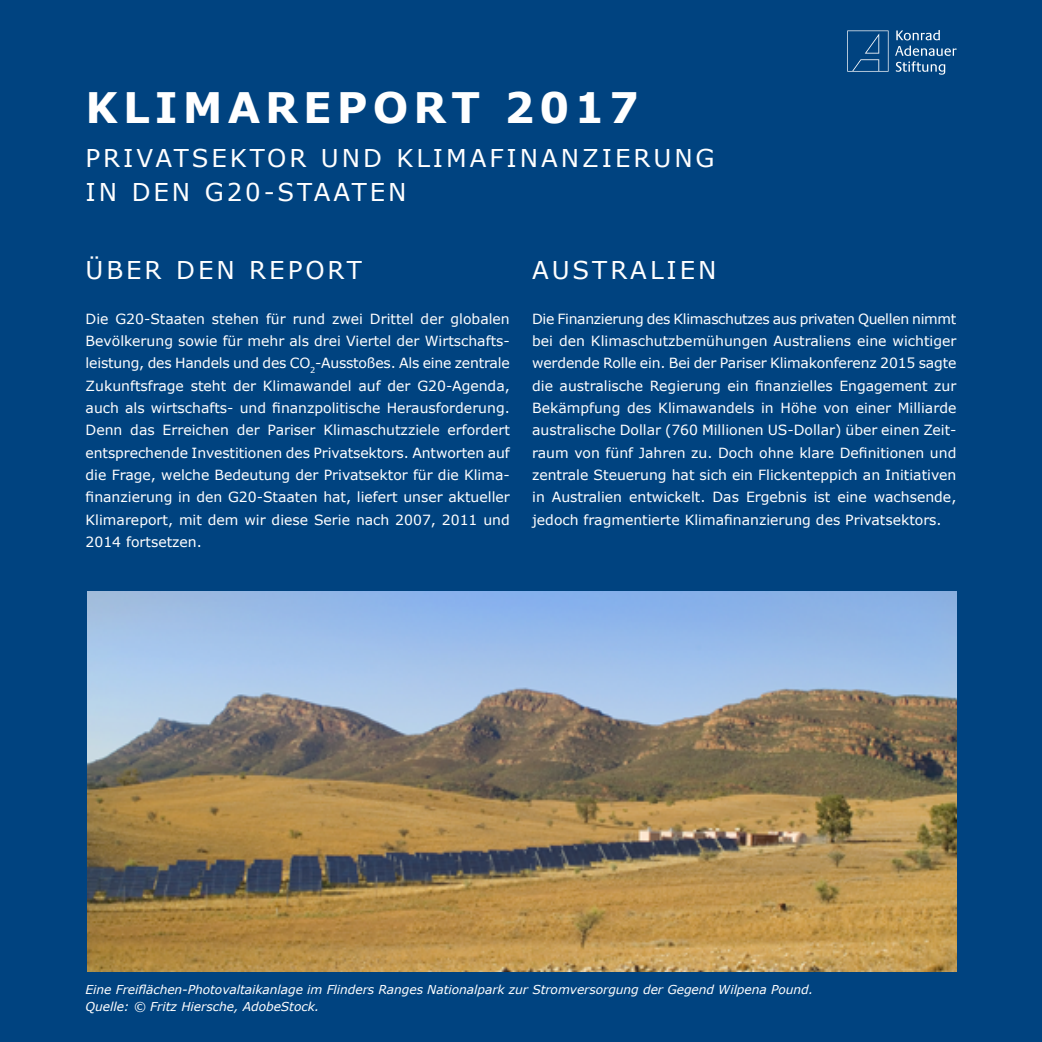
<style>
.page{position:relative;width:1042px;height:1042px;background:#004380}
.page>*{position:absolute;margin:0;border:0;box-sizing:border-box;transform-origin:0 0}
.t1{font:700 42px "Verdana";letter-spacing:.12em;color:#fff}
.t2{font:24.5px/33.2px "Verdana";letter-spacing:.12em;color:#fff}
.t3{font:14px/22.4px "Verdana";color:#fff}
.t4{font:italic 12.25px/17.5px "Verdana";letter-spacing:-.005em;color:#fff}
</style>
<div class="page">
<img style="left:87px;top:592px;width:869px;height:379px">
<svg style="left:847px;top:30px;width:41px;height:42px"></svg>
<svg style="left:896px;top:30px;width:44px;height:10px"></svg>
<svg style="left:895px;top:46px;width:61px;height:29px"></svg>
<h1 class="t1" style="left:86px;top:78px;width:555px">KLIMAREPORT 2017</h1>
<h2 class="t2" style="left:86px;top:142px;width:630px">PRIVATSEKTOR UND KLIMAFINANZIERUNG<br>IN DEN G20-STAATEN</h2>
<h2 class="t2" style="left:86px;top:253px;width:278px">ÜBER DEN REPORT</h2>
<h2 class="t2" style="left:532px;top:253px;width:186px">AUSTRALIEN</h2>
<p class="t3" style="left:86px;top:307px;width:426px">Die G20-Staaten stehen für rund zwei Drittel der globalen Bevölkerung sowie für mehr als drei Viertel der Wirtschafts&shy;leistung, des Handels und des CO<sub>2</sub>-Ausstoßes. Als eine zentrale Zukunftsfrage steht der Klimawandel auf der G20-Agenda, auch als wirtschafts- und finanzpolitische Herausforderung.<br>Denn das Erreichen der Pariser Klimaschutzziele erfordert entsprechende Investitionen des Privatsektors. Antworten auf die Frage, welche Bedeutung der Privatsektor für die Klima&shy;finanzierung in den G20-Staaten hat, liefert unser aktueller Klimareport, mit dem wir diese Serie nach 2007, 2011 und 2014 fortsetzen.</p>
<p class="t3" style="left:532px;top:307px;width:426px;text-align:justify">Die Finanzierung des Klimaschutzes aus privaten Quellen nimmt bei den Klimaschutzbemühungen Australiens eine wichtiger werdende Rolle ein. Bei der Pariser Klimakonferenz 2015 sagte die australische Regierung ein finanzielles Engagement zur Bekämpfung des Klimawandels in Höhe von einer Milliarde australische Dollar (760 Millionen US-Dollar) über einen Zeit&shy;raum von fünf Jahren zu. Doch ohne klare Definitionen und zentrale Steuerung hat sich ein Flickenteppich an Initiativen in Australien entwickelt. Das Ergebnis ist eine wachsende, jedoch fragmentierte Klimafinanzierung des Privatsektors.</p>
<p class="t4" style="left:86px;top:980px;width:729px">Eine Freiflächen-Photovaltaikanlage im Flinders Ranges Nationalpark zur Stromversorgung der Gegend Wilpena Pound.<br>Quelle: © Fritz Hiersche, AdobeStock.</p>
</div>
